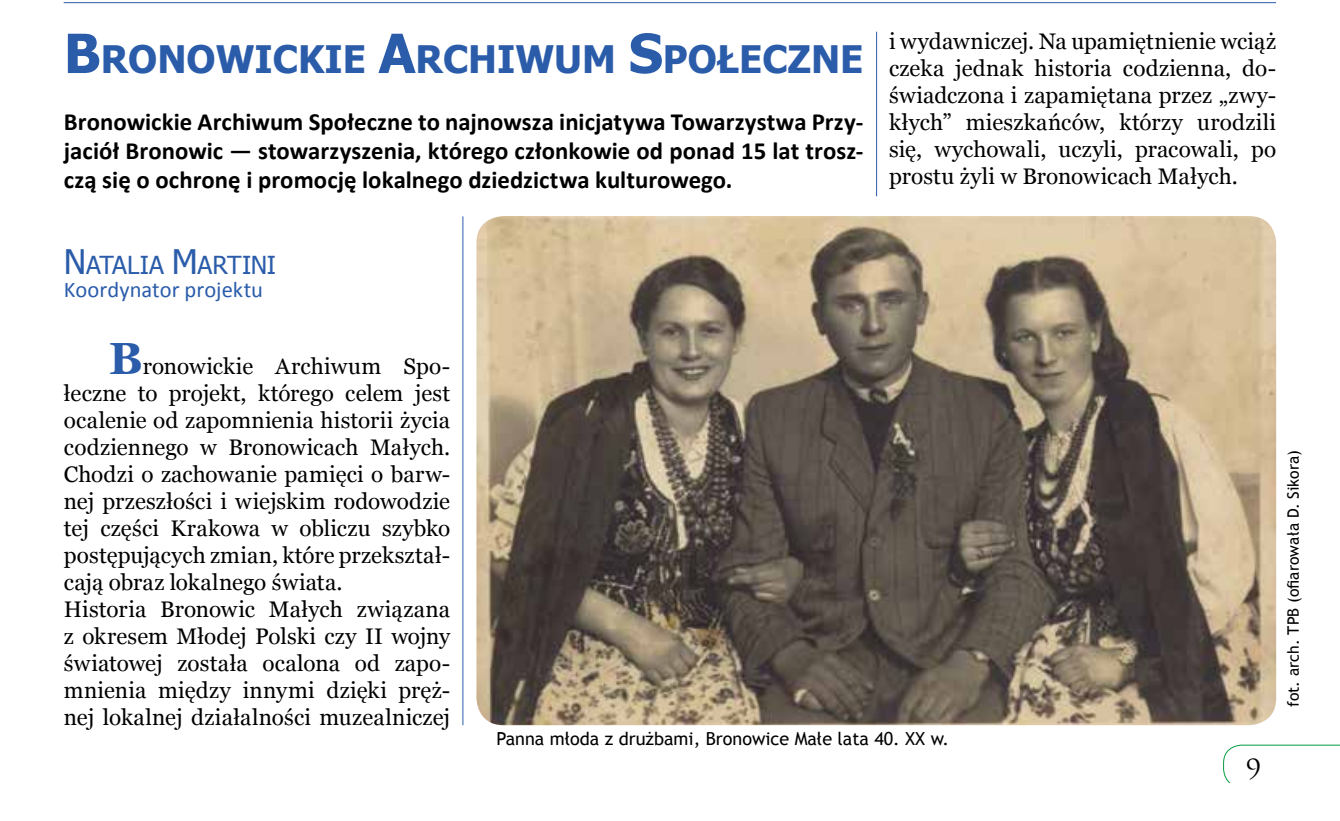
<style>
.page{position:relative;width:1340px;height:821px;background:#fff}
.page>*{position:absolute;margin:0;border:0;box-sizing:border-box;transform-origin:0 0}
.t1{font:700 37.8px "Tahoma";color:#2a5caa}
.t2{font:27px "Trajan Pro";color:#000}
.t3{font:700 24.75px/29.2px "Calibri";color:#000;text-align:justify}
.t4{font:24.75px "Tahoma";letter-spacing:-.01em;color:#2a5caa}
.t5{font:22.5px/27px "Georgia";letter-spacing:.005em;color:#000}
.t6{font:22.5px "Calibri";color:#2a5caa}
.t7{font:18px "Trebuchet MS";color:#000}
.t8{font:15.75px "Trebuchet MS";letter-spacing:.005em;color:#000}
.s1{font-size:54px}
.s2{font-size:33.75px}
.s3{font-weight:700;font-size:45px;color:#2a5caa}
</style>
<div class="page">
<svg style="left:1223px;top:744px;width:116px;height:38px"></svg>
<hr style="left:462px;top:216px;width:1px;height:508px;background:#2a5caa">
<hr style="left:876px;top:32px;width:1px;height:164px;background:#2a5caa">
<hr style="left:64px;top:2px;width:1211px;height:1px;background:#2a5caa">
<img style="left:476px;top:216px;width:800px;height:508px">
<h1 class="t1" style="left:64px;top:33px;width:772px"><span class="s1">B</span>RONOWICKIE <span class="s1">A</span>RCHIWUM <span class="s1">S</span>POŁECZNE</h1>
<p class="t3" style="left:64px;top:106px;width:801px">Bronowickie Archiwum Społeczne to najnowsza inicjatywa Towarzystwa Przy&shy;jaciół Bronowic — stowarzyszenia, którego członkowie od ponad 15 lat trosz&shy;czą się o ochronę i promocję lokalnego dziedzictwa kulturowego.</p>
<p class="t5" style="left:889px;top:28px;width:388px;text-align:justify">i wydawniczej. Na upamiętnienie wciąż czeka jednak historia codzienna, do&shy;świadczona i zapamiętana przez „zwy&shy;kłych” mieszkańców, którzy urodzili się, wychowali, uczyli, pracowali, po prostu żyli w Bronowicach Małych.</p>
<p class="t4" style="left:64px;top:248px;width:214px"><span class="s2">N</span>ATALIA <span class="s2">M</span>ARTINI</p>
<p class="t6" style="left:64px;top:274px;width:201px">Koordynator projektu</p>
<p class="t5" style="left:64px;top:353px;width:388px;text-indent:45px"><span class="s3">B</span>ronowickie Archiwum Spo&shy;łeczne to projekt, którego celem jest ocalenie od zapomnienia historii życia codziennego w Bronowicach Małych.<br>Chodzi o zachowanie pamięci o barw&shy;nej przeszłości i wiejskim rodowodzie tej części Krakowa w obliczu szybko postępujących zmian, które przekształ&shy;cają obraz lokalnego świata.<br>Historia Bronowic Małych związana z okresem Młodej Polski czy II wojny światowej została ocalona od zapo&shy;mnienia między innymi dzięki pręż&shy;nej lokalnej działalności muzealniczej</p>
<p class="t7" style="left:496px;top:726px;width:454px">Panna młoda z drużbami, Bronowice Małe lata 40. XX w.</p>
<p class="t2" style="left:1245px;top:752px;width:17px">9</p>
<p class="t8" style="left:1283px;top:706px;width:258px;rotate:-90deg">fot. arch. TPB (ofiarowała D. Sikora)</p>
</div>
